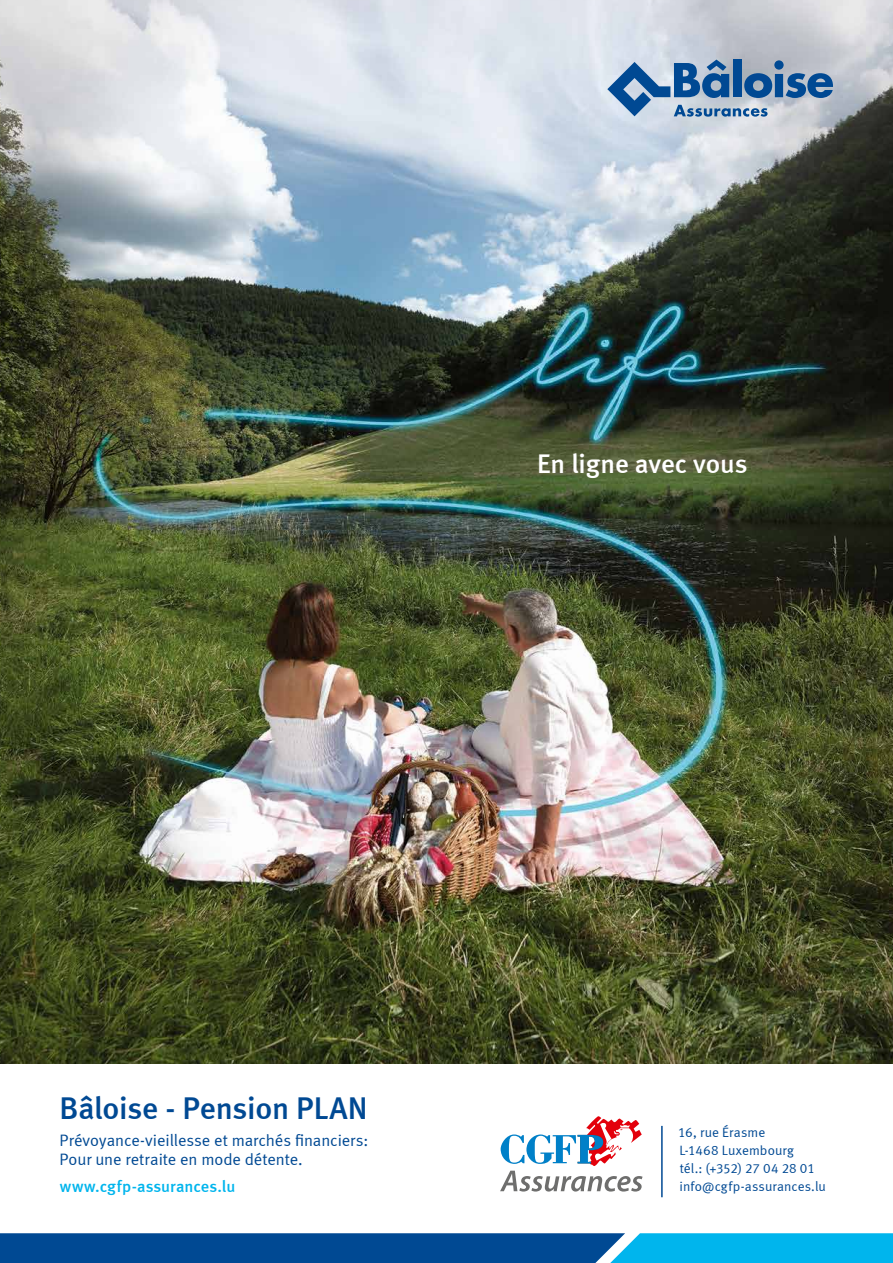
<style>
.page{position:relative;width:893px;height:1263px;background:#fff}
.page>*{position:absolute;margin:0;border:0;box-sizing:border-box;transform-origin:0 0}
.t1{font:31.5px "Meta Medium LF";letter-spacing:-.01em;color:#004993}
.t2{font:27px "Meta Medium LF";letter-spacing:-.005em;color:#fff}
.t3{font:16.5px/19.5px "Meta Normal LF";color:#004993}
.t4{font:16.5px "Meta Medium LF";color:#00b5ed}
.t5{font:13.5px/18px "Meta Normal LF";letter-spacing:.005em;color:#004993}
</style>
<div class="page">
<img style="left:0;top:0;width:893px;height:1063px">
<svg style="left:607px;top:60px;width:226px;height:57px;background:#7c9cbe"></svg>
<svg style="left:500px;top:1116px;width:143px;height:75px"></svg>
<hr style="left:661px;top:1126px;width:2px;height:71px;background:#004993">
<svg style="left:0;top:1233px;width:893px;height:30px;background:#066db0"></svg>
<h2 class="t2" style="left:537px;top:448px;width:212px">En ligne avec vous</h2>
<h1 class="t1" style="left:60px;top:1090px;width:309px">Bâloise - Pension PLAN</h1>
<p class="t3" style="left:60px;top:1130px;width:310px">Prévoyance-vieillesse et marchés financiers:<br>Pour une retraite en mode détente.</p>
<p class="t4" style="left:60px;top:1177px;width:177px">www.cgfp-assurances.lu</p>
<p class="t5" style="left:678px;top:1123px;width:149px">16, rue Érasme<br>L-1468 Luxembourg<br>tél.: (+352) 27 04 28 01 info@cgfp-assurances.lu</p>
</div>
